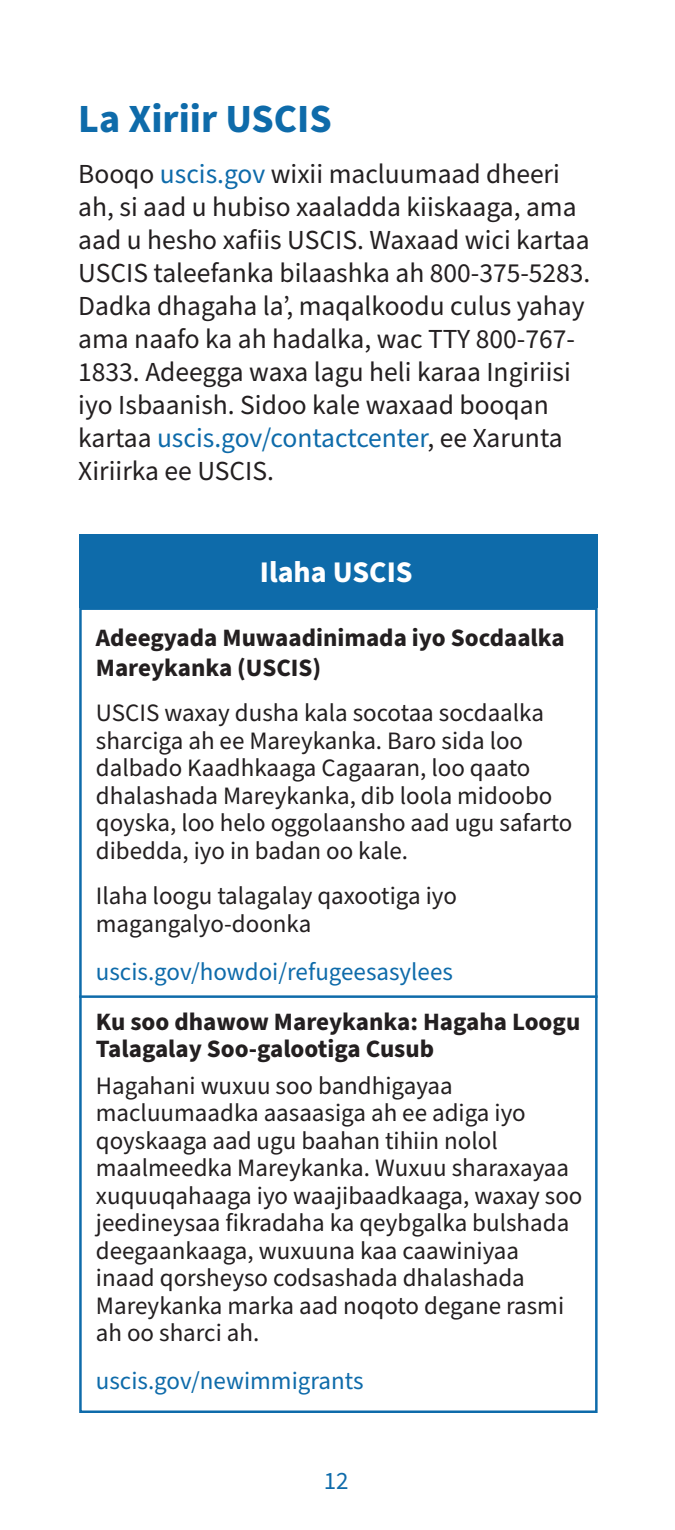
<style>
.page{position:relative;width:675px;height:1530px;background:#fff}
.page>*{position:absolute;margin:0;border:0;box-sizing:border-box;transform-origin:0 0}
.t1{font:700 40px "Source Sans Pro";color:#0e6baa}
.t2{font:700 30px "Source Sans Pro";color:#fff}
.Table_text{font:27.5px/33px "Source Sans Pro";color:#231f20}
.Table_text-2{font:25px/27.5px "Source Sans Pro";color:#231f20}
.Table_Sub_Head{font:700 25px/27.5px "Source Sans Pro";color:#231f20}
.Table_text-3{font:25px "Source Sans Pro";color:#0e6baa}
.Table_text-4{font:700 25px/30px "Source Sans Pro";color:#231f20}
.s1{color:#0e6baa}
</style>
<div class="page">
<div style="left:79px;top:534px;width:519px;height:73px;background:#0e6baa"></div>
<hr style="left:79px;top:995px;width:519px;height:3px;background:#0e6baa">
<p class="t1" style="left:78px;top:92px;width:255px">La Xiriir USCIS</p>
<p class="Table_text" style="left:78px;top:158px;width:514px">Booqo <span class="s1">uscis.gov</span> wixii macluumaad dheeri ah, si aad u hubiso xaaladda kiiskaaga, ama aad u hesho xafiis USCIS. Waxaad wici kartaa USCIS taleefanka bilaashka ah 800-375-5283.<br>Dadka dhagaha la’, maqalkoodu culus yahay ama naafo ka ah hadalka, wac TTY 800-767- 1833. Adeegga waxa lagu heli karaa Ingiriisi iyo Isbaanish. Sidoo kale waxaad booqan kartaa <span class="s1">uscis.gov/contactcenter</span>, ee Xarunta Xiriirka ee USCIS.</p>
<p class="t2" style="left:260px;top:552px;width:154px">Ilaha USCIS</p>
<p class="Table_text-4" style="left:96px;top:623px;width:470px">Adeegyada Muwaadinimada iyo Socdaalka<br>Mareykanka (USCIS)</p>
<p class="Table_text-2" style="left:96px;top:700px;width:478px">USCIS waxay dusha kala socotaa socdaalka sharciga ah ee Mareykanka. Baro sida loo dalbado Kaadhkaaga Cagaaran, loo qaato dhalashada Mareykanka, dib loola midoobo qoyska, loo helo oggolaansho aad ugu safarto dibedda, iyo in badan oo kale.</p>
<p class="Table_text-2" style="left:96px;top:883px;width:363px">Ilaha loogu talagalay qaxootiga iyo magangalyo-doonka</p>
<p class="Table_text-3" style="left:96px;top:955px;width:359px">uscis.gov/howdoi/refugeesasylees</p>
<p class="Table_Sub_Head" style="left:96px;top:1008px;width:486px">Ku soo dhawow Mareykanka: Hagaha Loogu<br>Talagalay Soo-galootiga Cusub</p>
<p class="Table_text-2" style="left:96px;top:1072px;width:488px">Hagahani wuxuu soo bandhigayaa macluumaadka aasaasiga ah ee adiga iyo qoyskaaga aad ugu baahan tihiin nolol maalmeedka Mareykanka. Wuxuu sharaxayaa xuquuqahaaga iyo waajibaadkaaga, waxay soo jeedineysaa fikradaha ka qeybgalka bulshada deegaankaaga, wuxuuna kaa caawiniyaa inaad qorsheyso codsashada dhalashada Mareykanka marka aad noqoto degane rasmi ah oo sharci ah.</p>
<p class="Table_text-3" style="left:96px;top:1364px;width:269px">uscis.gov/newimmigrants</p>
<p class="Table_text-3" style="left:324px;top:1464px;width:26px">12</p>
</div>
